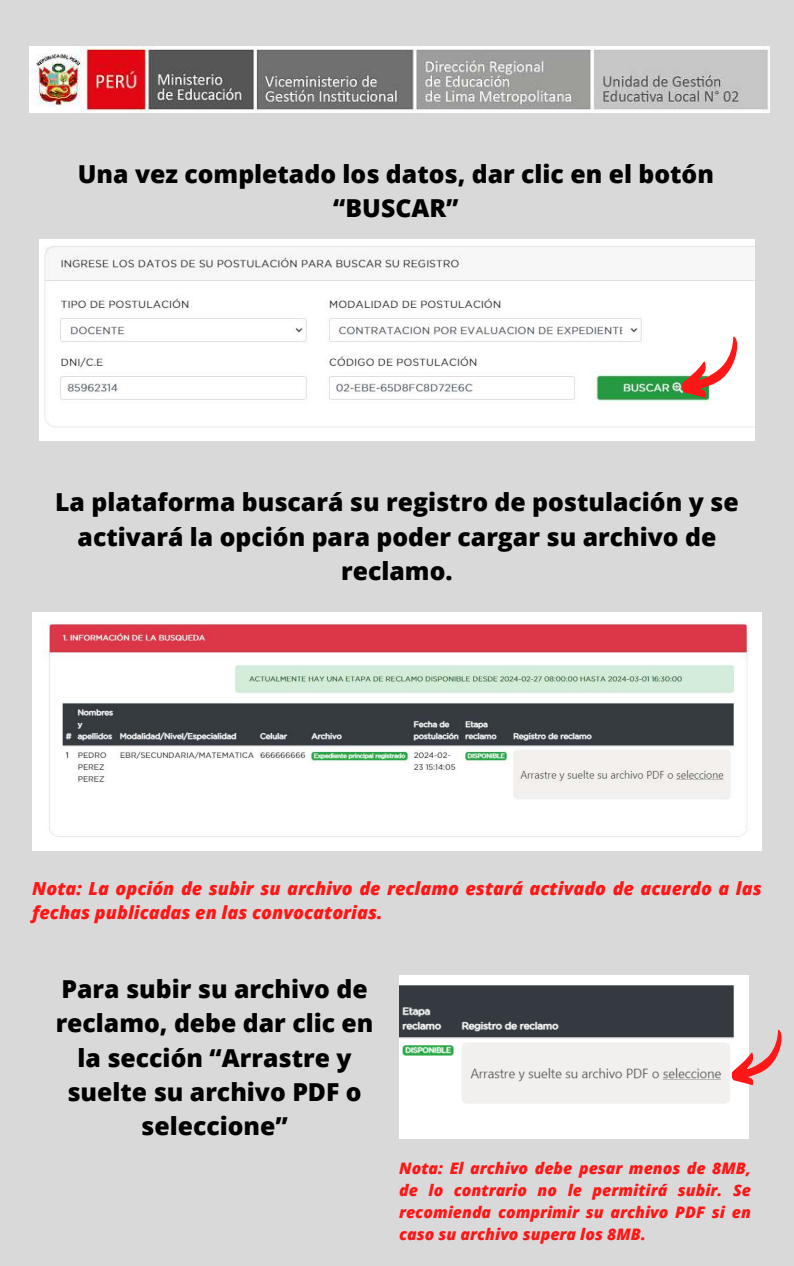
<style>
.page{position:relative;width:794px;height:1266px;background:#fff}
.page>*{position:absolute;margin:0;border:0;box-sizing:border-box;transform-origin:0 0}
.t1{font:800 24.75px/34.3px "Open Sans";color:#000;text-align:center}
.t2{font:italic 800 18px/24.8px "Open Sans";color:#ff1616}
.t3{font:italic 800 15.9px/21.8px "Open Sans";color:#ff1616;text-align:justify}
</style>
<div class="page">
<div style="left:0;top:0;width:793px;height:1266px;background:#d9d9d9"></div>
<img style="left:29px;top:46px;width:739px;height:66px">
<img style="left:40px;top:240px;width:714px;height:200px">
<svg style="left:681px;top:336px;width:56px;height:62px"></svg>
<img style="left:32px;top:613px;width:729px;height:237px">
<img style="left:399px;top:976px;width:349px;height:162px">
<svg style="left:731px;top:1029px;width:50px;height:56px"></svg>
<p class="t1" style="left:78px;top:155px;width:637px">Una vez completado los datos, dar clic en el botón “BUSCAR”</p>
<p class="t1" style="left:55px;top:484px;width:684px">La plataforma buscará su registro de postulación y se activará la opción para poder cargar su archivo de reclamo.</p>
<p class="t2" style="left:32px;top:875px;width:730px">Nota: La opción de subir su archivo de reclamo estará activado de acuerdo a las fechas publicadas en las convocatorias.</p>
<p class="t1" style="left:56px;top:970px;width:319px">Para subir su archivo de reclamo, debe dar clic en la sección “Arrastre y suelte su archivo PDF o seleccione”</p>
<p class="t3" style="left:399px;top:1157px;width:353px">Nota: El archivo debe pesar menos de 8MB, de lo contrario no le permitirá subir. Se recomienda comprimir su archivo PDF si en caso su archivo supera los 8MB.</p>
</div>
